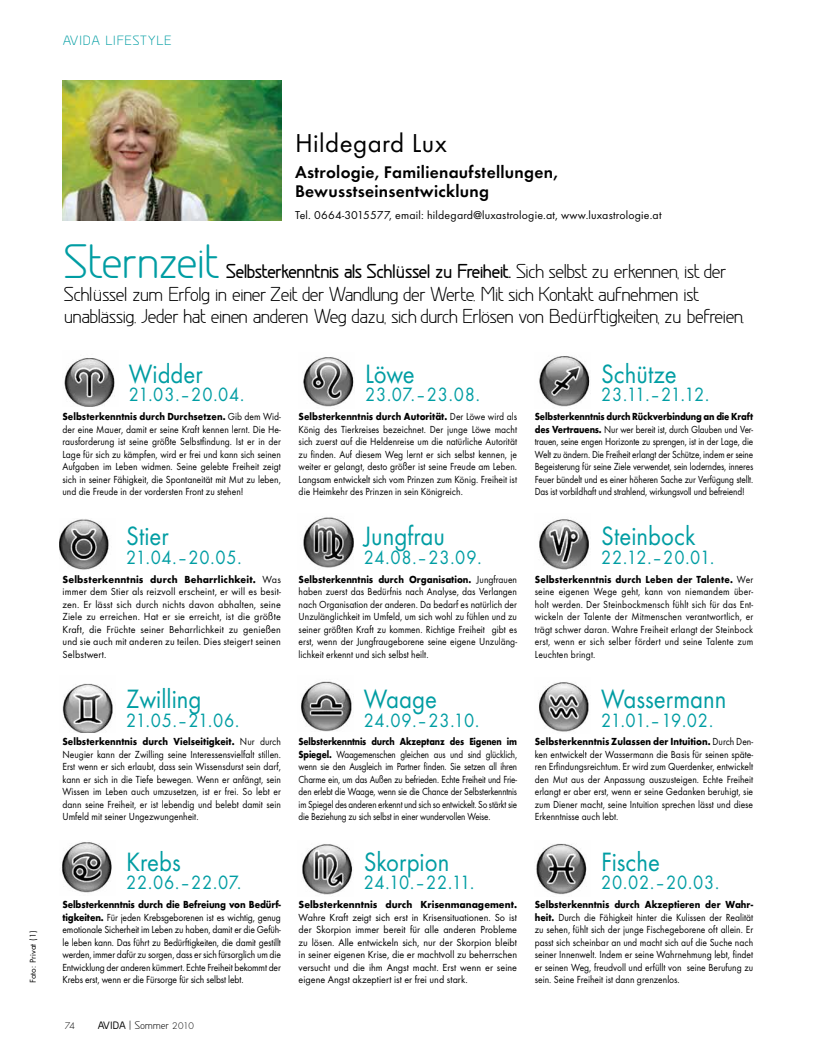
<style>
.page{position:relative;width:823px;height:1053px;background:#fff}
.page>*{position:absolute;margin:0;border:0;box-sizing:border-box;transform-origin:0 0}
.t1{font:45px "Greyscale Basic";color:#009da3}
.t2{font:27.5px "Futura T";color:#009da3;scale:.9 1}
.t3{font:26.88px "Futura T";letter-spacing:.015em;color:#000}
.t4{font:20px "Futura T";letter-spacing:.045em;color:#009da3;scale:.9 1}
.t5{font:18.75px/22.5px "Greyscale Basic";letter-spacing:-.04em;color:#000}
.t6{font:600 17.5px/18.8px "Futura T";letter-spacing:.015em;color:#000}
.t7{font:12.5px "Greyscale Basic";letter-spacing:.08em;color:#009da3}
.t8{font:11.88px "Futura T";letter-spacing:.015em;color:#000}
.t9{font:10.62px/12.5px "Futura T";color:#000;text-align:justify;scale:.9 1}
.t10{font:10.62px/12.5px "Futura T";color:#000;text-align:justify;scale:.95 1}
.t11{font:10.62px/12.5px "Futura T";color:#000;text-align:justify;scale:.87 1}
.t12{font:10.62px/12.5px "Futura T";color:#000;text-align:justify;scale:.85 1}
.t13{font:700 10.62px "Futura T";color:#000;scale:.95 1}
.t14{font:10px "Greyscale Basic";color:#000}
.t15{font:300 10px "Futura T";color:#000}
.t16{font:8.75px "Futura T";letter-spacing:.015em;color:#000}
.s1{font-weight:700}
.s2{font-family:"Futura T";font-weight:300}
</style>
<div class="page">
<img style="left:64px;top:358px;width:51px;height:49px">
<img style="left:60px;top:519px;width:49px;height:51px">
<img style="left:62px;top:683px;width:51px;height:49px">
<img style="left:62px;top:842px;width:50px;height:51px">
<img style="left:303px;top:357px;width:51px;height:50px">
<img style="left:303px;top:517px;width:50px;height:51px">
<img style="left:301px;top:681px;width:51px;height:50px">
<img style="left:302px;top:844px;width:51px;height:51px">
<img style="left:539px;top:682px;width:50px;height:50px">
<img style="left:536px;top:843px;width:51px;height:52px">
<img style="left:539px;top:519px;width:50px;height:51px">
<img style="left:539px;top:356px;width:51px;height:51px">
<img style="left:63px;top:80px;width:218px;height:140px">
<p class="t7" style="left:63px;top:33px;width:110px">avida lifestyle</p>
<p class="t16" style="left:28px;top:983px;width:54px;rotate:-90deg">Foto: Privat (1)</p>
<h3 class="t3" style="left:295px;top:128px;width:153px">Hildegard Lux</h3>
<h3 class="t6" style="left:295px;top:163px;width:264px">Astrologie, Familienaufstellungen,<br>Bewusstseinsentwicklung</h3>
<p class="t8" style="left:295px;top:208px;width:368px">Tel. 0664-3015577, email: hildegard@luxastrologie.at, www.luxastrologie.at</p>
<h1 class="t1" style="left:64px;top:235px;width:156px">Sternzeit</h1>
<p class="t5" style="left:64px;top:260px;width:682px;text-indent:162px"><span class="s1">Selbsterkenntnis als Schlüssel zu Freiheit.</span> Sich selbst zu erkennen, ist der<br>Schlüssel zum Erfolg in einer Zeit der Wandlung der Werte. Mit sich Kontakt aufnehmen ist unablässig. Jeder hat einen anderen Weg dazu, sich durch Erlösen von Bedürftigkeiten, zu befreien.</p>
<h2 class="t2" style="left:129px;top:357px;width:84px">Widder</h2>
<h3 class="t4" style="left:129px;top:383px;width:130px">21.03.–20.04.</h3>
<p class="t9" style="left:62px;top:410px;width:244px"><span class="s1">Selbsterkenntnis durch Durchsetzen.</span> Gib dem Wid&shy;der eine Mauer, damit er seine Kraft kennen lernt. Die He&shy;rausforderung ist seine größte Selbstfindung. Ist er in der Lage für sich zu kämpfen, wird er frei und kann sich seinen Aufgaben im Leben widmen. Seine gelebte Freiheit zeigt sich in seiner Fähigkeit, die Spontaneität mit Mut zu leben, und die Freude in der vordersten Front zu stehen!</p>
<h2 class="t2" style="left:126px;top:520px;width:49px">Stier</h2>
<h3 class="t4" style="left:126px;top:545px;width:130px">21.04.–20.05.</h3>
<p class="t10" style="left:62px;top:573px;width:231px"><span class="s1">Selbsterkenntnis durch Beharrlichkeit.</span> Was immer dem Stier als reizvoll erscheint, er will es besit&shy;zen. Er lässt sich durch nichts davon abhalten, seine Ziele zu erreichen. Hat er sie erreicht, ist die größte Kraft, die Früchte seiner Beharrlichkeit zu genießen und sie auch mit anderen zu teilen. Dies steigert seinen Selbstwert.</p>
<h2 class="t2" style="left:126px;top:682px;width:85px">Zwilling</h2>
<h3 class="t4" style="left:126px;top:708px;width:127px">21.05.–21.06.</h3>
<p class="t9" style="left:62px;top:735px;width:244px"><span class="s1">Selbsterkenntnis durch Vielseitigkeit.</span> Nur durch Neugier kann der Zwilling seine Interessensvielfalt stillen.<br>Erst wenn er sich erlaubt, dass sein Wissensdurst sein darf, kann er sich in die Tiefe bewegen. Wenn er anfängt, sein Wissen im Leben auch umzusetzen, ist er frei. So lebt er dann seine Freiheit, er ist lebendig und belebt damit sein Umfeld mit seiner Ungezwungenheit.</p>
<h2 class="t2" style="left:126px;top:845px;width:62px">Krebs</h2>
<h3 class="t4" style="left:126px;top:870px;width:129px">22.06.–22.07.</h3>
<p class="t9" style="left:62px;top:898px;width:244px"><span class="s1">Selbsterkenntnis durch die Befreiung von Bedürf&shy;tigkeiten.</span> Für jeden Krebsgeborenen ist es wichtig, genug emotionale Sicherheit im Leben zu haben, damit er die Gefüh&shy;le leben kann. Das führt zu Bedürftigkeiten, die damit gestillt werden, immer dafür zu sorgen, dass er sich fürsorglich um die Entwicklung der anderen kümmert. Echte Freiheit bekommt der Krebs erst, wenn er die Fürsorge für sich selbst lebt.</p>
<p class="t15" style="left:65px;top:1019px;width:12px">74</p>
<p class="t14" style="left:98px;top:1018px;width:97px"><span class="s1">AVIDA</span> | Sommer <span class="s2">2010</span></p>
<h2 class="t2" style="left:365px;top:357px;width:57px">Löwe</h2>
<h3 class="t4" style="left:365px;top:383px;width:129px">23.07.–23.08.</h3>
<p class="t9" style="left:298px;top:410px;width:244px"><span class="s1">Selbsterkenntnis durch Autorität.</span> Der Löwe wird als König des Tierkreises bezeichnet. Der junge Löwe macht sich zuerst auf die Heldenreise um die natürliche Autorität zu finden. Auf diesem Weg lernt er sich selbst kennen, je weiter er gelangt, desto größer ist seine Freude am Leben.<br>Langsam entwickelt sich vom Prinzen zum König. Freiheit ist die Heimkehr des Prinzen in sein Königreich.</p>
<h2 class="t2" style="left:363px;top:520px;width:92px">Jungfrau</h2>
<h3 class="t4" style="left:363px;top:545px;width:132px">24.08.–23.09.</h3>
<p class="t9" style="left:298px;top:573px;width:244px"><span class="s1">Selbsterkenntnis durch Organisation.</span> Jungfrauen haben zuerst das Bedürfnis nach Analyse, das Verlangen nach Organisation der anderen. Da bedarf es natürlich der Unzulänglichkeit im Umfeld, um sich wohl zu fühlen und zu seiner größten Kraft zu kommen. Richtige Freiheit gibt es erst, wenn der Jungfraugeborene seine eigene Unzuläng&shy;lichkeit erkennt und sich selbst heilt.</p>
<h2 class="t2" style="left:363px;top:682px;width:83px">Waage</h2>
<h3 class="t4" style="left:363px;top:708px;width:130px">24.09.–23.10.</h3>
<p class="t12" style="left:298px;top:735px;width:258px"><span class="s1">Selbsterkenntnis durch Akzeptanz des Eigenen im Spiegel.</span> Waagemenschen gleichen aus und sind glücklich, wenn sie den Ausgleich im Partner finden. Sie setzen all ihren Charme ein, um das Außen zu befrieden. Echte Freiheit und Frie&shy;den erlebt die Waage, wenn sie die Chance der Selbsterkenntnis im Spiegel des anderen erkennt und sich so entwickelt. So stärkt sie die Beziehung zu sich selbst in einer wundervollen Weise.</p>
<h2 class="t2" style="left:363px;top:845px;width:97px">Skorpion</h2>
<h3 class="t4" style="left:363px;top:870px;width:124px">24.10.–22.11.</h3>
<p class="t13" style="left:298px;top:898px;width:231px">Selbsterkenntnis durch Krisenmanagement.</p>
<p class="t10" style="left:298px;top:910px;width:231px">Wahre Kraft zeigt sich erst in Krisensituationen. So ist der Skorpion immer bereit für alle anderen Probleme zu lösen. Alle entwickeln sich, nur der Skorpion bleibt in seiner eigenen Krise, die er machtvoll zu beherrschen versucht und die ihm Angst macht. Erst wenn er seine eigene Angst akzeptiert ist er frei und stark.</p>
<h2 class="t2" style="left:600px;top:357px;width:85px">Schütze</h2>
<h3 class="t4" style="left:600px;top:383px;width:121px">23.11.–21.12.</h3>
<p class="t11" style="left:534px;top:410px;width:252px"><span class="s1">Selbsterkenntnis durch Rückverbindung an die Kraft des Vertrauens.</span> Nur wer bereit ist, durch Glauben und Ver&shy;trauen, seine engen Horizonte zu sprengen, ist in der Lage, die Welt zu ändern. Die Freiheit erlangt der Schütze, indem er seine Begeisterung für seine Ziele verwendet, sein loderndes, inneres Feuer bündelt und es einer höheren Sache zur Verfügung stellt.<br>Das ist vorbildhaft und strahlend, wirkungsvoll und befreiend!</p>
<h2 class="t2" style="left:600px;top:520px;width:106px">Steinbock</h2>
<h3 class="t4" style="left:600px;top:545px;width:127px">22.12.–20.01.</h3>
<p class="t9" style="left:534px;top:573px;width:244px"><span class="s1">Selbsterkenntnis durch Leben der Talente.</span> Wer seine eigenen Wege geht, kann von niemandem über&shy;holt werden. Der Steinbockmensch fühlt sich für das Ent&shy;wickeln der Talente der Mitmenschen verantwortlich, er trägt schwer daran. Wahre Freiheit erlangt der Steinbock erst, wenn er sich selber fördert und seine Talente zum Leuchten bringt.</p>
<h2 class="t2" style="left:600px;top:682px;width:141px">Wassermann</h2>
<h3 class="t4" style="left:600px;top:708px;width:126px">21.01.–19.02.</h3>
<p class="t9" style="left:534px;top:735px;width:244px"><span class="s1">Selbsterkenntnis Zulassen der Intuition.</span> Durch Den&shy;ken entwickelt der Wassermann die Basis für seinen späte&shy;ren Erfindungsreichtum. Er wird zum Querdenker, entwickelt den Mut aus der Anpassung auszusteigen. Echte Freiheit erlangt er aber erst, wenn er seine Gedanken beruhigt, sie zum Diener macht, seine Intuition sprechen lässt und diese Erkenntnisse auch lebt.</p>
<h2 class="t2" style="left:600px;top:845px;width:67px">Fische</h2>
<h3 class="t4" style="left:600px;top:870px;width:133px">20.02.–20.03.</h3>
<p class="t9" style="left:534px;top:898px;width:244px"><span class="s1">Selbsterkenntnis durch Akzeptieren der Wahr&shy;heit.</span> Durch die Fähigkeit hinter die Kulissen der Realität zu sehen, fühlt sich der junge Fischegeborene oft allein. Er passt sich scheinbar an und macht sich auf die Suche nach seiner Innenwelt. Indem er seine Wahrnehmung lebt, findet er seinen Weg, freudvoll und erfüllt von seine Berufung zu sein. Seine Freiheit ist dann grenzenlos.</p>
</div>
